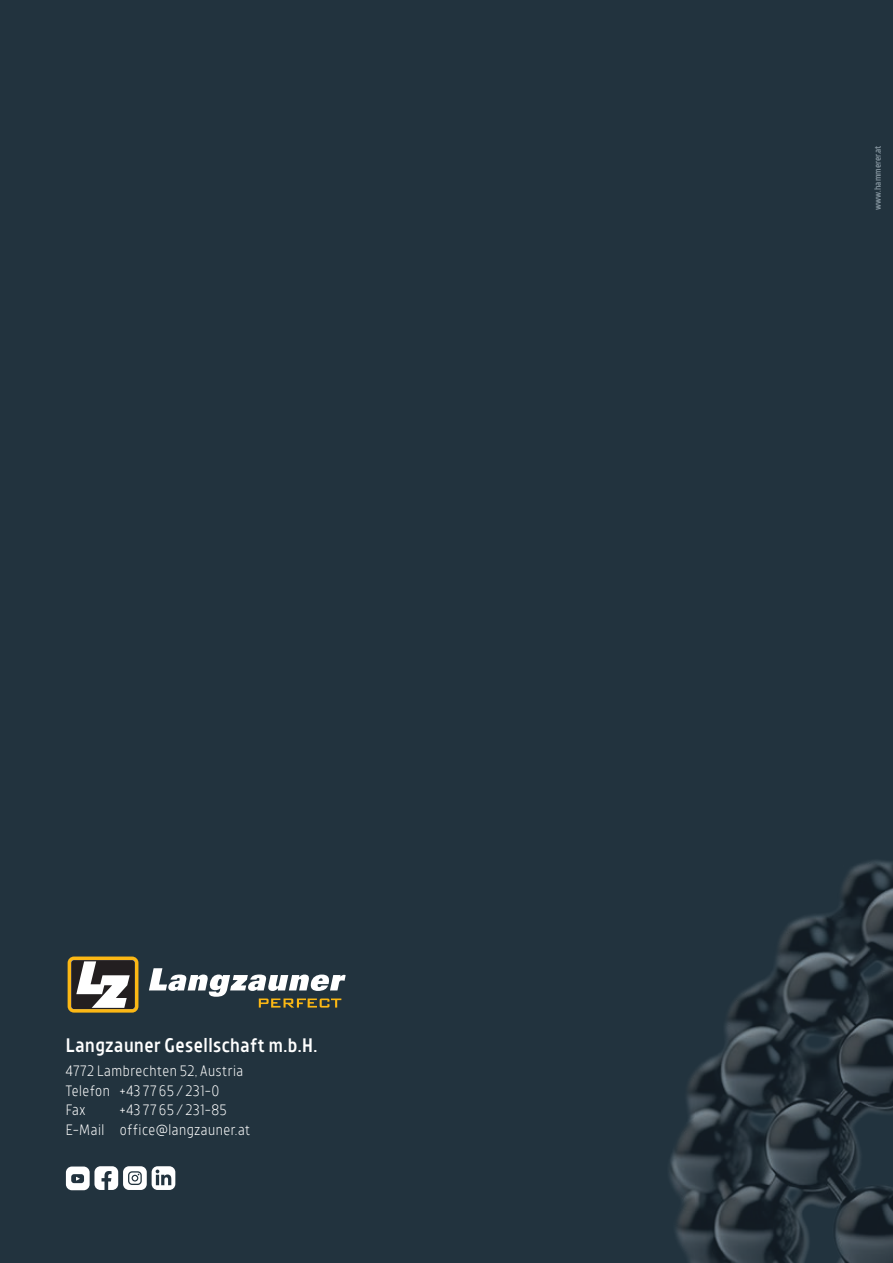
<style>
.page{position:relative;width:893px;height:1263px;background:#22333e}
.page>*{position:absolute;margin:0;border:0;box-sizing:border-box;transform-origin:0 0}
.t1{font:500 19.5px "TT Teds";letter-spacing:.03em;color:#fff}
.t2{font:300 15px/19.5px "TT Teds";letter-spacing:.035em;color:#fff}
.t3{font:500 9px "TT Teds";color:#84949e}
</style>
<div class="page">
<svg style="left:149px;top:968px;width:197px;height:39px"></svg>
<svg style="left:68px;top:956px;width:70px;height:56px;background:#938568"></svg>
<img style="left:669px;top:860px;width:224px;height:403px">
<div style="left:152px;top:1166px;width:23px;height:24px;background:linear-gradient(to bottom,#fff,#fefefe);border-radius:6px"></div>
<div style="left:123px;top:1166px;width:24px;height:24px;background:#fff;border-radius:6px"></div>
<svg style="left:128px;top:1171px;width:14px;height:14px"></svg>
<svg style="left:94px;top:1166px;width:24px;height:24px"></svg>
<div style="left:66px;top:1166px;width:24px;height:24px;background:#fff;border-radius:6px"></div>
<svg style="left:71px;top:1174px;width:13px;height:9px"></svg>
<svg style="left:156px;top:1169px;width:15px;height:16px"></svg>
<h1 class="t1" style="left:66px;top:1033px;width:253px">Langzauner Gesellschaft m.b.H.</h1>
<p class="t2" style="left:66px;top:1061px;width:179px">4772 Lambrechten 52, Austria<br>Telefon +43 77 65 / 231-0<br>Fax</p>
<p class="t2" style="left:66px;top:1100px;width:186px;text-indent:54px">+43 77 65 / 231-85<br>E-Mail office@langzauner.at</p>
<p class="t3" style="left:872px;top:210px;width:66px;rotate:-90deg">www.hammerer.at</p>
</div>
